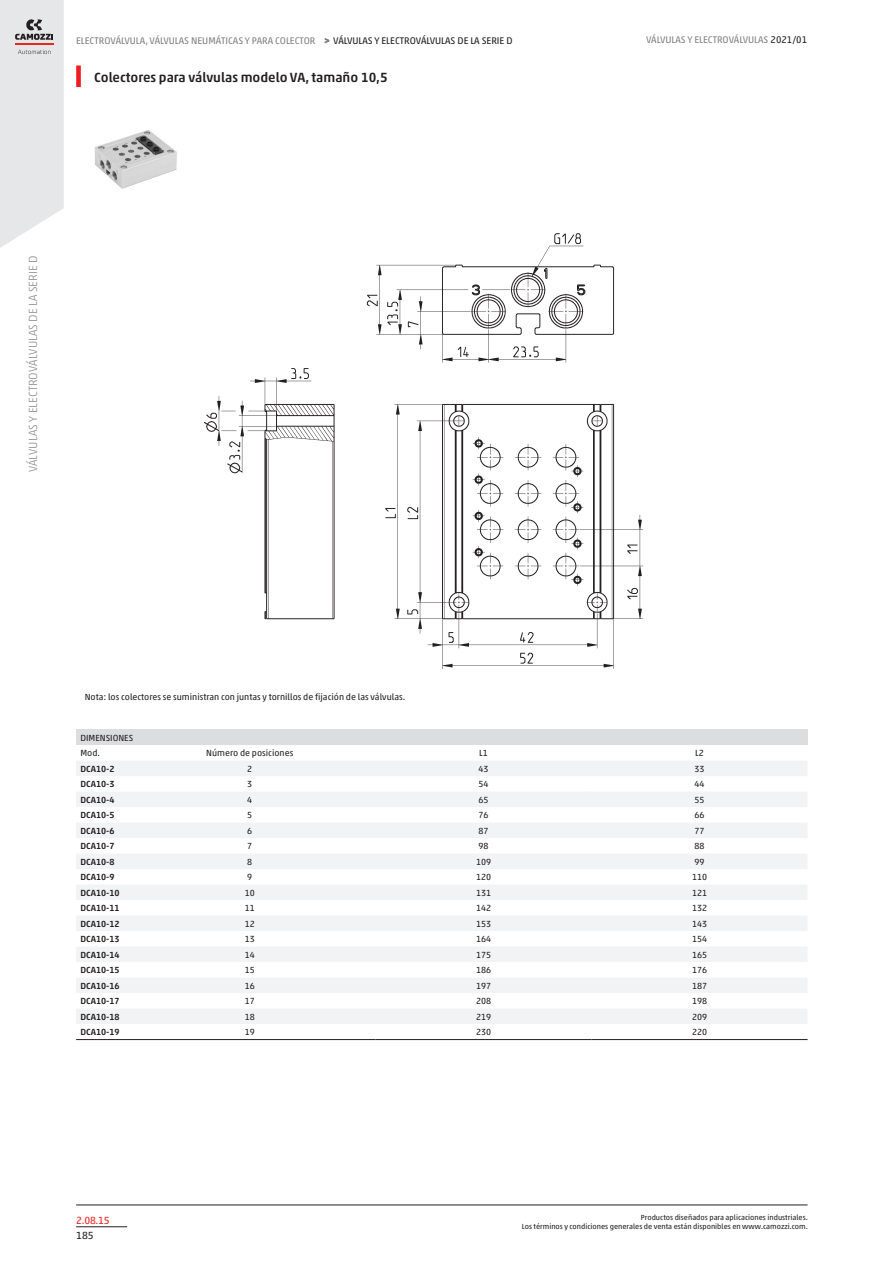
<style>
.page{position:relative;width:893px;height:1263px;background:#fff}
.page>*{position:absolute;margin:0;border:0;box-sizing:border-box;transform-origin:0 0}
.tpblockTitle_value{font:500 13.5px "Akko W1 G";color:#231f20}
.t1{font:300 12px "Akko W1 G";color:#939598}
.secL{font:10.5px "Akko W1 G";color:#e72621}
.sec4L{font:10.5px "Akko W1 G";color:#231f20}
.headTitleL{font:9.75px "Akko W1 G";color:#808285}
.headTitleR{font:9.75px "Akko W1 G";color:#231f20}
.footTitleL{font:9.75px "Akko W1 G";color:#808285}
.table_row_header{font:500 9px "Akko W1 G";color:#231f20}
.table_cell{font:9px "Akko W1 G";color:#231f20}
.note_value{font:9px "Akko W1 G";color:#231f20}
.table_header{font:9px "Akko W1 G";color:#231f20}
.table_title{font:9px "Akko W1 G";color:#231f20}
.table_model{font:9px "Akko W1 G";color:#231f20}
.footNotesL{font:7.5px "Akko W1 G";color:#231f20}
.s1{font-size:9px;color:#808285}
.s2{color:#231f20}
</style>
<div class="page">
<hr style="left:76px;top:1226px;width:51px;height:1px;background:#231f20">
<svg style="left:0;top:0;width:64px;height:248px;background:#e4e4e6"></svg>
<hr style="left:76px;top:1205px;width:731px;height:1px;background:#231f20">
<div style="left:76px;top:729px;width:731px;height:16px;background:#dcdddf"></div>
<svg style="left:76px;top:761px;width:731px;height:263px;fill:#f2f3f4"></svg>
<hr style="left:76px;top:1039px;width:48px;height:1px;background:#231f20">
<hr style="left:124px;top:1039px;width:252px;height:1px;background:#231f20">
<hr style="left:376px;top:1039px;width:216px;height:1px;background:#231f20">
<hr style="left:592px;top:1039px;width:215px;height:1px;background:#231f20">
<svg style="left:76px;top:66px;width:5px;height:21px"></svg>
<img style="left:94px;top:130px;width:83px;height:59px">
<img style="left:204px;top:233px;width:440px;height:436px">
<p class="headTitleL" style="left:76px;top:33px;width:241px">ELECTROVÁLVULA, VÁLVULAS NEUMÁTICAS Y PARA COLECTOR</p>
<p class="headTitleR" style="left:324px;top:33px;width:190px"><span class="s1">&gt;</span> VÁLVULAS Y ELECTROVÁLVULAS DE LA SERIE D</p>
<p class="footTitleL" style="left:646px;top:33px;width:163px">VÁLVULAS Y ELECTROVÁLVULAS <span class="s2">2021/01</span></p>
<p class="tpblockTitle_value" style="left:94px;top:67px;width:295px">Colectores para válvulas modelo VA, tamaño 10,5</p>
<p class="t1" style="left:24px;top:472px;width:219px;rotate:-90deg">VÁLVULAS Y ELECTROVÁLVULAS DE LA SERIE D</p>
<p class="note_value" style="left:85px;top:690px;width:322px">Nota: los colectores se suministran con juntas y tornillos de fijación de las válvulas.</p>
<p class="table_title" style="left:80px;top:731px;width:54px">DIMENSIONES</p>
<p class="table_model" style="left:80px;top:747px;width:21px">Mod.</p>
<p class="table_header" style="left:206px;top:747px;width:89px">Número de posiciones</p>
<p class="table_header" style="left:479px;top:747px;width:10px">L1</p>
<p class="table_header" style="left:695px;top:747px;width:10px">L2</p>
<p class="table_row_header" style="left:80px;top:762px;width:36px">DCA10-2</p>
<p class="table_cell" style="left:247px;top:762px;width:7px">2</p>
<p class="table_cell" style="left:478px;top:762px;width:12px">43</p>
<p class="table_cell" style="left:694px;top:762px;width:12px">33</p>
<p class="table_row_header" style="left:80px;top:777px;width:36px">DCA10-3</p>
<p class="table_cell" style="left:247px;top:778px;width:7px">3</p>
<p class="table_cell" style="left:478px;top:778px;width:12px">54</p>
<p class="table_cell" style="left:694px;top:778px;width:12px">44</p>
<p class="table_row_header" style="left:80px;top:793px;width:36px">DCA10-4</p>
<p class="table_cell" style="left:247px;top:793px;width:7px">4</p>
<p class="table_cell" style="left:478px;top:793px;width:12px">65</p>
<p class="table_cell" style="left:694px;top:793px;width:12px">55</p>
<p class="table_row_header" style="left:80px;top:808px;width:36px">DCA10-5</p>
<p class="table_cell" style="left:247px;top:809px;width:7px">5</p>
<p class="table_cell" style="left:478px;top:809px;width:12px">76</p>
<p class="table_cell" style="left:694px;top:809px;width:12px">66</p>
<p class="table_row_header" style="left:80px;top:824px;width:36px">DCA10-6</p>
<p class="table_cell" style="left:247px;top:824px;width:7px">6</p>
<p class="table_cell" style="left:478px;top:824px;width:12px">87</p>
<p class="table_cell" style="left:694px;top:824px;width:12px">77</p>
<p class="table_row_header" style="left:80px;top:839px;width:36px">DCA10-7</p>
<p class="table_cell" style="left:247px;top:840px;width:7px">7</p>
<p class="table_cell" style="left:478px;top:840px;width:12px">98</p>
<p class="table_cell" style="left:694px;top:840px;width:12px">88</p>
<p class="table_row_header" style="left:80px;top:855px;width:36px">DCA10-8</p>
<p class="table_cell" style="left:247px;top:855px;width:7px">8</p>
<p class="table_cell" style="left:476px;top:855px;width:17px">109</p>
<p class="table_cell" style="left:694px;top:855px;width:12px">99</p>
<p class="table_row_header" style="left:80px;top:870px;width:36px">DCA10-9</p>
<p class="table_cell" style="left:247px;top:871px;width:7px">9</p>
<p class="table_cell" style="left:476px;top:871px;width:17px">120</p>
<p class="table_cell" style="left:692px;top:871px;width:17px">110</p>
<p class="table_row_header" style="left:80px;top:886px;width:41px">DCA10-10</p>
<p class="table_cell" style="left:245px;top:886px;width:12px">10</p>
<p class="table_cell" style="left:476px;top:886px;width:17px">131</p>
<p class="table_cell" style="left:692px;top:886px;width:17px">121</p>
<p class="table_row_header" style="left:80px;top:901px;width:41px">DCA10-11</p>
<p class="table_cell" style="left:245px;top:902px;width:12px">11</p>
<p class="table_cell" style="left:476px;top:902px;width:17px">142</p>
<p class="table_cell" style="left:692px;top:902px;width:17px">132</p>
<p class="table_row_header" style="left:80px;top:917px;width:41px">DCA10-12</p>
<p class="table_cell" style="left:245px;top:917px;width:12px">12</p>
<p class="table_cell" style="left:476px;top:917px;width:17px">153</p>
<p class="table_cell" style="left:692px;top:917px;width:17px">143</p>
<p class="table_row_header" style="left:80px;top:932px;width:41px">DCA10-13</p>
<p class="table_cell" style="left:245px;top:933px;width:12px">13</p>
<p class="table_cell" style="left:476px;top:933px;width:17px">164</p>
<p class="table_cell" style="left:692px;top:933px;width:17px">154</p>
<p class="table_row_header" style="left:80px;top:948px;width:41px">DCA10-14</p>
<p class="table_cell" style="left:245px;top:948px;width:12px">14</p>
<p class="table_cell" style="left:476px;top:948px;width:17px">175</p>
<p class="table_cell" style="left:692px;top:948px;width:17px">165</p>
<p class="table_row_header" style="left:80px;top:963px;width:41px">DCA10-15</p>
<p class="table_cell" style="left:245px;top:964px;width:12px">15</p>
<p class="table_cell" style="left:476px;top:964px;width:17px">186</p>
<p class="table_cell" style="left:692px;top:964px;width:17px">176</p>
<p class="table_row_header" style="left:80px;top:979px;width:41px">DCA10-16</p>
<p class="table_cell" style="left:245px;top:979px;width:12px">16</p>
<p class="table_cell" style="left:476px;top:979px;width:17px">197</p>
<p class="table_cell" style="left:692px;top:979px;width:17px">187</p>
<p class="table_row_header" style="left:80px;top:994px;width:41px">DCA10-17</p>
<p class="table_cell" style="left:245px;top:995px;width:12px">17</p>
<p class="table_cell" style="left:476px;top:995px;width:17px">208</p>
<p class="table_cell" style="left:692px;top:995px;width:17px">198</p>
<p class="table_row_header" style="left:80px;top:1010px;width:41px">DCA10-18</p>
<p class="table_cell" style="left:245px;top:1010px;width:12px">18</p>
<p class="table_cell" style="left:476px;top:1010px;width:17px">219</p>
<p class="table_cell" style="left:692px;top:1010px;width:17px">209</p>
<p class="table_row_header" style="left:80px;top:1025px;width:41px">DCA10-19</p>
<p class="table_cell" style="left:245px;top:1026px;width:12px">19</p>
<p class="table_cell" style="left:476px;top:1026px;width:17px">230</p>
<p class="table_cell" style="left:692px;top:1026px;width:17px">220</p>
<p class="secL" style="left:76px;top:1212px;width:35px">2.08.15</p>
<p class="sec4L" style="left:76px;top:1228px;width:19px">185</p>
<p class="footNotesL" style="left:641px;top:1212px;width:168px">Productos diseñados para aplicaciones industriales.</p>
<p class="footNotesL" style="left:522px;top:1221px;width:287px">Los términos y condiciones generales de venta están disponibles en www.camozzi.com.</p>
</div>
